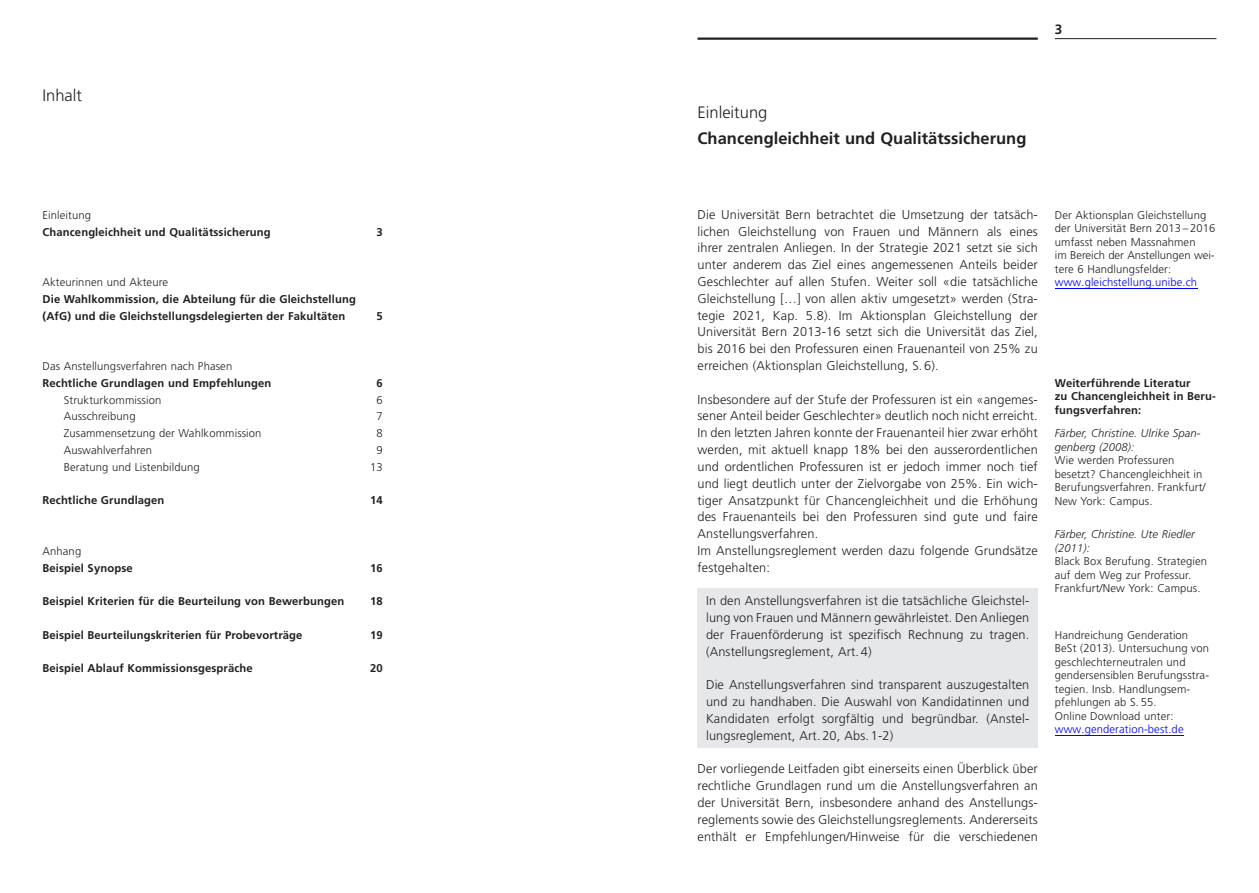
<style>
.page{position:relative;width:1259px;height:893px;background:#fff}
.page>*{position:absolute;margin:0;border:0;box-sizing:border-box;transform-origin:0 0}
.t1{font:700 16.5px "Frutiger";color:#231f20}
.t2{font:300 16.5px "Frutiger";color:#231f20}
.t3{font:700 13.5px "Frutiger";color:#231f20}
.t4{font:300 12.75px/16.8px "Frutiger";letter-spacing:.01em;color:#231f20;text-align:justify}
.t5{font:300 11.25px/13.5px "Frutiger";letter-spacing:.01em;color:#231f20}
.t6{font:700 11.25px/13.5px "Frutiger";letter-spacing:.01em;color:#231f20}
.t7{font:italic 300 11.25px/13.5px "Frutiger";letter-spacing:.01em;color:#231f20}
.t8{font:300 11.25px "Frutiger";letter-spacing:.01em;color:#00f}
</style>
<div class="page">
<div style="left:697px;top:588px;width:340px;height:160px;background:#e6e7e9"></div>
<hr style="left:1054px;top:38px;width:162px;height:1px;background:#231f20">
<hr style="left:697px;top:38px;width:340px;height:2px;background:#231f20">
<hr style="left:1054px;top:288px;width:143px;height:1px;background:#00f">
<hr style="left:1054px;top:735px;width:129px;height:1px;background:#00f">
<p class="t2" style="left:43px;top:86px;width:41px">Inhalt</p>
<p class="t5" style="left:43px;top:208px;width:50px">Einleitung</p>
<p class="t6" style="left:43px;top:225px;width:230px">Chancengleichheit und Qualitätssicherung</p>
<p class="t6" style="left:376px;top:225px;width:8px">3</p>
<p class="t5" style="left:43px;top:276px;width:127px">Akteurinnen und Akteure</p>
<p class="t6" style="left:43px;top:291px;width:315px;line-height:16.8px">Die Wahlkommission, die Abteilung für die Gleichstellung (AfG) und die Gleichstellungsdelegierten der Fakultäten</p>
<p class="t6" style="left:376px;top:309px;width:8px">5</p>
<p class="t5" style="left:43px;top:360px;width:191px">Das Anstellungsverfahren nach Phasen</p>
<p class="t6" style="left:43px;top:376px;width:230px">Rechtliche Grundlagen und Empfehlungen</p>
<p class="t6" style="left:376px;top:376px;width:8px">6</p>
<p class="t5" style="left:43px;top:393px;width:120px">Strukturkommission</p>
<p class="t5" style="left:376px;top:393px;width:8px">6</p>
<p class="t5" style="left:64px;top:410px;width:73px">Ausschreibung</p>
<p class="t5" style="left:376px;top:410px;width:8px">7</p>
<p class="t5" style="left:64px;top:427px;width:199px">Zusammensetzung der Wahlkommission</p>
<p class="t5" style="left:376px;top:427px;width:8px">8</p>
<p class="t5" style="left:64px;top:444px;width:90px">Auswahlverfahren</p>
<p class="t5" style="left:376px;top:444px;width:8px">9</p>
<p class="t5" style="left:43px;top:460px;width:15px">B</p>
<p class="t5" style="left:70px;top:460px;width:131px">eratung und Listenbildung</p>
<p class="t5" style="left:370px;top:460px;width:14px">13</p>
<p class="t6" style="left:43px;top:494px;width:123px">Rechtliche Grundlagen</p>
<p class="t6" style="left:370px;top:494px;width:14px">14</p>
<p class="t5" style="left:43px;top:544px;width:40px">Anhang</p>
<p class="t6" style="left:43px;top:561px;width:92px">Beispiel Synopse</p>
<p class="t6" style="left:370px;top:561px;width:14px">16</p>
<p class="t6" style="left:43px;top:595px;width:303px">Beispiel Kriterien für die Beurteilung von Bewerbungen</p>
<p class="t6" style="left:370px;top:595px;width:14px">18</p>
<p class="t6" style="left:43px;top:628px;width:261px">Beispiel Beurteilungskriterien für Probevorträge</p>
<p class="t6" style="left:370px;top:628px;width:14px">19</p>
<p class="t6" style="left:43px;top:662px;width:212px">Beispiel Ablauf Kommissionsgespräche</p>
<p class="t6" style="left:370px;top:662px;width:14px">20</p>
<p class="t3" style="left:1054px;top:21px;width:9px">3</p>
<p class="t2" style="left:697px;top:103px;width:71px">Einleitung</p>
<p class="t1" style="left:697px;top:128px;width:330px">Chancengleichheit und Qualitätssicherung</p>
<p class="t4" style="left:697px;top:206px;width:342px">Die U niversität Bern betrachtet die U msetzung der tatsäch&shy;lichen Gleichstellung von Frauen und Männern als eines ihrer zentralen Anliegen. In der Strategie 2021 setzt sie sich unter anderem das Ziel eines angemessenen Anteils beider Geschlechter auf allen Stufen. Weiter soll «die tatsächliche Gleichstellung […] von allen aktiv umgesetzt» werden (Stra&shy;tegie 2021, Kap. 5.8). Im Aktionsplan Gleichstellung der U niversität Bern 2013-16 setzt sich die U niversität das Ziel, bis 2016 bei den Professuren einen Frauenanteil von 25% zu erreichen (Aktionsplan Gleichstellung, S. 6).</p>
<p class="t4" style="left:697px;top:391px;width:342px;text-align:left">Insbesondere auf der Stufe der Professuren ist ein «angemes&shy;sener Anteil beider Geschlechter» deutlich noch nicht erreicht.<br>In den letzten Jahren konnte der Frauenanteil hier zwar erhöht werden, mit aktuell knapp 18% bei den ausserordentlichen und ordentlichen Professuren ist er jedoch immer noch tief und liegt deutlich unter der Zielvorgabe von 25%. Ein wich&shy;tiger Ansatzpunkt für C hancengleichheit und die Erhöhung des Frauenanteils bei den Professuren sind gute und faire Anstellungsverfahren.<br>Im Anstellungsreglement werden dazu folgende Grundsätze festgehalten:</p>
<p class="t4" style="left:706px;top:593px;width:325px">In den Anstellungsverfahren ist die tatsächliche Gleichstel&shy;lung von Frauen und Männern gewährleistet. Den Anliegen der Frauenförderung ist spezifisch Rechnung zu tragen. (Anstellungsreglement, Art. 4)</p>
<p class="t4" style="left:706px;top:677px;width:325px">Die Anstellungsverfahren sind transparent auszugestalten und zu handhaben. Die Auswahl von Kandidatinnen und Kandidaten erfolgt sorgfältig und begründbar. (Anstel&shy;lungsreglement, Art. 20, Abs. 1-2)</p>
<p class="t4" style="left:697px;top:761px;width:342px">Der vorliegende Leitfaden gibt einerseits einen Ü berblick über rechtliche Grundlagen rund um die Anstellungsverfahren an der U niversität Bern, insbesondere anhand des Anstellungs&shy;reglements sowie des Gleichstellungsreglements. Andererseits enthält er Empfehlungen/H inweise für die verschiedenen</p>
<p class="t5" style="left:1054px;top:208px;width:162px">der Aktionsplan gleichstellung der universität bern 2013 – 2016 umfasst neben Massnahmen<br>im bereich der Anstellungen wei&shy;tere 6 handlungsfelder:</p>
<p class="t8" style="left:1054px;top:276px;width:144px">www.gleichstellung.unibe.ch</p>
<p class="t6" style="left:1054px;top:376px;width:162px">Weiterführende Literatur<br>zu Chancengleichheit in Beru&shy;fungsverfahren:</p>
<p class="t7" style="left:1054px;top:427px;width:147px">Färber, Christine. Ulrike Span&shy;genberg (2008):</p>
<p class="t5" style="left:1054px;top:454px;width:152px">Wie werden Professuren besetzt? Chancengleichheit in<br>Berufungsverfahren. Frankfurt/<br>New York: Campus.</p>
<p class="t7" style="left:1054px;top:528px;width:142px">Färber, Christine. Ute Riedler (2011):</p>
<p class="t5" style="left:1054px;top:555px;width:154px">Black Box Berufung. Strategien auf dem Weg zur Professur.<br>Frankfurt/New York: Campus.</p>
<p class="t5" style="left:1054px;top:628px;width:156px">handreichung genderation best (2013). untersuchung von geschlechterneutralen und gendersensiblen berufungsstra&shy;tegien. insb. handlungsem&shy;pfehlungen ab s. 55.<br>online download unter:</p>
<p class="t8" style="left:1054px;top:723px;width:130px">www.genderation-best.de</p>
</div>
